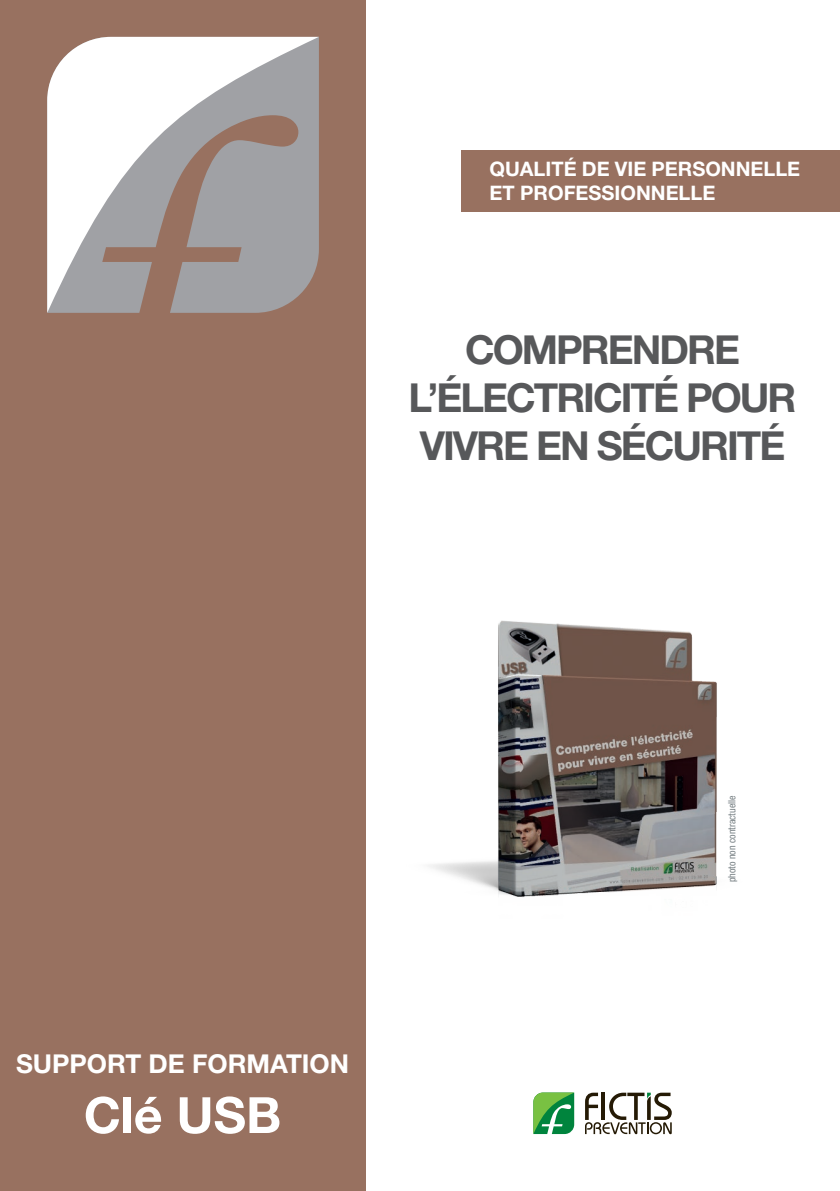
<style>
.page{position:relative;width:840px;height:1191px;background:#fff}
.page>*{position:absolute;margin:0;border:0;box-sizing:border-box;transform-origin:0 0}
.t1{font:700 50px "Helvetica Neue LT Std";color:#fff}
.t2{font:700 40px/48px "Helvetica Neue LT Std";letter-spacing:-.05em;color:#57585a;text-align:center}
.t3{font:700 26px "Helvetica Neue LT Std";color:#fff}
.t4{font:700 20px/24px "Helvetica Neue LT Std";color:#fff}
.t5{font:condensed 10px "Helvetica Neue";color:#767f83}
</style>
<div class="page">
<img style="left:365px;top:465px;width:352px;height:453px">
<div style="left:0;top:0;width:365px;height:1191px;background:#987160"></div>
<svg style="left:47px;top:37px;width:272px;height:276px;fill:#a0a1a5"></svg>
<svg style="left:533px;top:1092px;width:41px;height:42px"></svg>
<svg style="left:585px;top:1092px;width:86px;height:42px"></svg>
<div style="left:461px;top:150px;width:378px;height:62px;background:#987160"></div>
<p class="t4" style="left:489px;top:157px;width:312px">QUALITÉ DE VIE PERSONNELLE<br>ET PROFESSIONNELLE</p>
<p class="t2" style="left:408px;top:325px;width:389px">COMPRENDRE<br>L’ÉLECTRICITÉ POUR<br>VIVRE EN SÉCURITÉ</p>
<p class="t3" style="left:16px;top:1047px;width:334px">SUPPORT DE FORMATION</p>
<p class="t1" style="left:84px;top:1084px;width:199px">Clé USB</p>
<p class="t5" style="left:725px;top:882px;width:88px;rotate:-90deg">photo non contractuelle</p>
</div>
